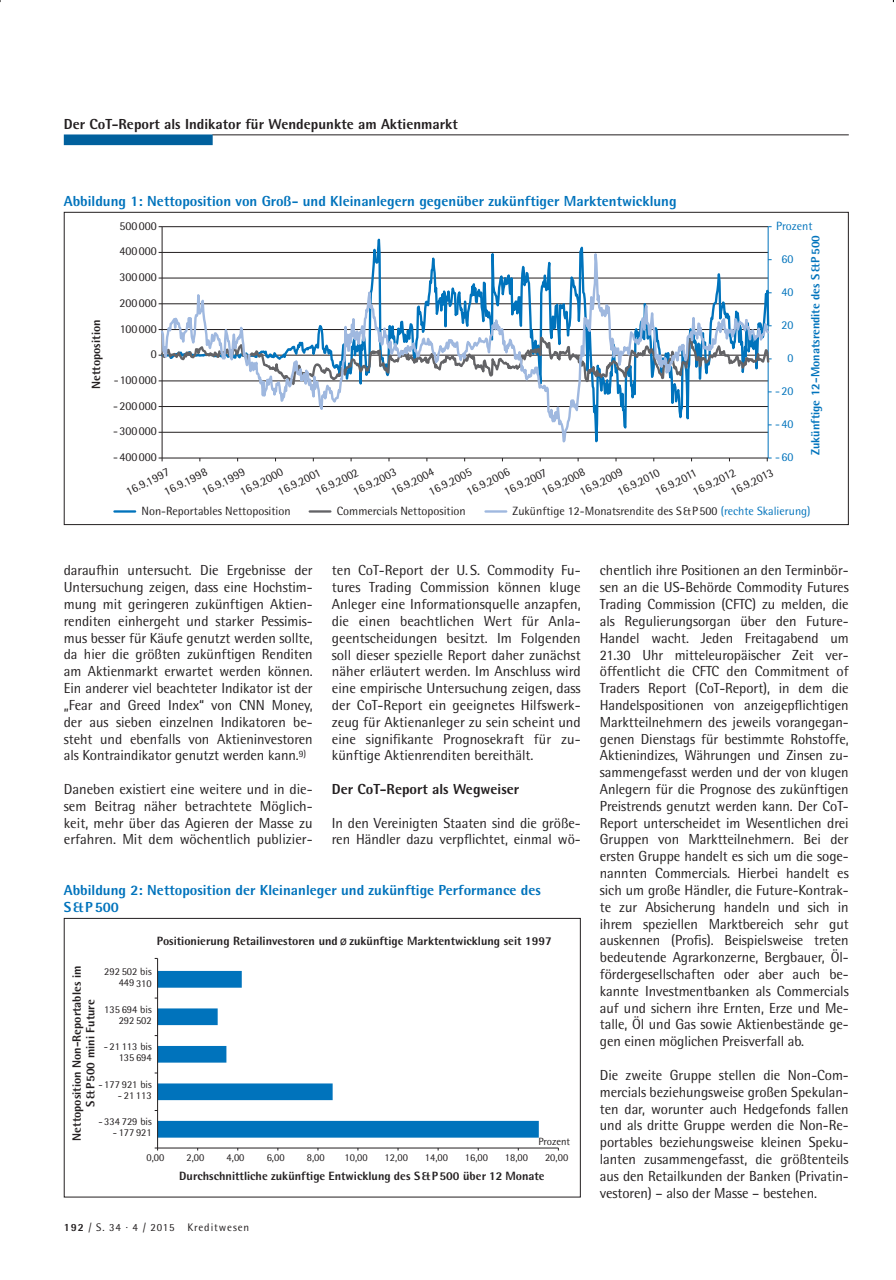
<style>
.page{position:relative;width:896px;height:1280px;background:#fff}
.page>*{position:absolute;margin:0;border:0;box-sizing:border-box;transform-origin:0 0}
.t1{font:14.55px/16.8px "Rotis Semi Sans";letter-spacing:-.005em;color:#231f20;text-align:justify}
.t2{font:800 14.55px/16.8px "Rotis Semi Sans";color:#0073bc}
.t3{font:800 14.55px "Rotis Semi Sans";color:#231f20}
.t4{font:12px "Rotis Semi Sans";color:#231f20}
.t5{font:800 12px/13.5px "Rotis Semi Sans";color:#231f20;text-align:center}
.t6{font:800 12px "Rotis Semi Sans";color:#0073bc}
.t7{font:12px "Rotis Semi Sans";color:#0073bc}
.t8{font:10.95px "Rotis Semi Sans";letter-spacing:.08em;color:#231f20}
.t9{font:10.5px/11.2px "Rotis Semi Sans";color:#231f20;text-align:right}
.s1{color:#0073bc}
.s2{font-family:"Arial";font-weight:400}
.s3{font-weight:800}
</style>
<div class="page">
<hr style="left:212px;top:134px;width:636px;height:1px;background:#231f20">
<div style="left:64px;top:134px;width:149px;height:11px;background:#00609d;border:2px solid #00609d"></div>
<svg style="left:453px;top:134px;width:151px;height:2px"></svg>
<svg style="left:159px;top:211px;width:612px;height:315px"></svg>
<hr style="left:114px;top:510px;width:21px;height:2px;background:#0073bc">
<hr style="left:310px;top:510px;width:20px;height:2px;background:#636366">
<hr style="left:485px;top:510px;width:21px;height:2px;background:#9fb8df">
<svg style="left:158px;top:970px;width:381px;height:167px"></svg>
<hr style="left:158px;top:1147px;width:400px;height:1px;background:#231f20">
<hr style="left:157px;top:958px;width:1px;height:189px;background:#231f20">
<div style="left:64px;top:917px;width:516px;height:280px;border:1px solid #231f20"></div>
<p class="t3" style="left:64px;top:115px;width:395px">Der CoT-Report als Indikator für Wendepunkte am Aktienmarkt</p>
<p class="t2" style="left:64px;top:192px;width:614px">Abbildung 1: Nettoposition von Groß- und Kleinanlegern gegenüber zukünftiger Marktentwicklung</p>
<p class="t4" style="left:119px;top:218px;width:39px">500000</p>
<p class="t7" style="left:776px;top:218px;width:38px">Prozent</p>
<p class="t5" style="left:89px;top:389px;width:71px;rotate:-90deg">Nettoposition</p>
<p class="t4" style="left:119px;top:244px;width:39px">400000</p>
<p class="t4" style="left:119px;top:270px;width:39px">300000</p>
<p class="t4" style="left:119px;top:295px;width:39px">200000</p>
<p class="t4" style="left:120px;top:321px;width:38px">100000</p>
<p class="t4" style="left:151px;top:347px;width:7px">0</p>
<p class="t4" style="left:114px;top:372px;width:45px">-100000</p>
<p class="t4" style="left:113px;top:398px;width:45px">-200000</p>
<p class="t4" style="left:113px;top:424px;width:45px">-300000</p>
<p class="t7" style="left:781px;top:251px;width:13px">60</p>
<p class="t7" style="left:781px;top:284px;width:13px">40</p>
<p class="t7" style="left:781px;top:317px;width:13px">20</p>
<p class="t7" style="left:787px;top:350px;width:7px">0</p>
<p class="t7" style="left:775px;top:384px;width:20px">-20</p>
<p class="t7" style="left:775px;top:417px;width:20px">-40</p>
<p class="t4" style="left:113px;top:450px;width:45px">-400000</p>
<p class="t4" style="left:123px;top:486px;width:48px;rotate:-27deg">16.9.1997</p>
<p class="t7" style="left:775px;top:450px;width:20px">-60</p>
<p class="t4" style="left:464px;top:486px;width:48px;rotate:-27deg">16.9.2006</p>
<p class="t4" style="left:237px;top:486px;width:48px;rotate:-27deg">16.9.2000</p>
<p class="t4" style="left:388px;top:486px;width:48px;rotate:-27deg">16.9.2004</p>
<p class="t4" style="left:161px;top:486px;width:48px;rotate:-27deg">16.9.1998</p>
<p class="t4" style="left:539px;top:486px;width:48px;rotate:-27deg">16.9.2008</p>
<p class="t4" style="left:199px;top:486px;width:48px;rotate:-27deg">16.9.1999</p>
<p class="t4" style="left:577px;top:486px;width:48px;rotate:-27deg">16.9.2009</p>
<p class="t4" style="left:426px;top:486px;width:48px;rotate:-27deg">16.9.2005</p>
<p class="t4" style="left:350px;top:486px;width:48px;rotate:-27deg">16.9.2003</p>
<p class="t4" style="left:313px;top:486px;width:48px;rotate:-27deg">16.9.2002</p>
<p class="t4" style="left:690px;top:486px;width:48px;rotate:-27deg">16.9.2012</p>
<p class="t4" style="left:614px;top:486px;width:47px;rotate:-27deg">16.9.2010</p>
<p class="t4" style="left:728px;top:486px;width:48px;rotate:-27deg">16.9.2013</p>
<p class="t4" style="left:501px;top:486px;width:48px;rotate:-27deg">16.9.2007</p>
<p class="t4" style="left:275px;top:486px;width:48px;rotate:-27deg">16.9.2001</p>
<p class="t4" style="left:652px;top:486px;width:47px;rotate:-27deg">16.9.2011</p>
<p class="t6" style="left:807px;top:455px;width:221px;rotate:-90deg">Zukünftige 12-Monatsrendite des S&amp;P500</p>
<p class="t4" style="left:141px;top:503px;width:151px">Non-Reportables Nettoposition</p>
<p class="t4" style="left:337px;top:503px;width:130px">Commercials Nettoposition</p>
<p class="t4" style="left:512px;top:503px;width:299px">Zukünftige 12-Monatsrendite des S&amp;P500 <span class="s1">(rechte Skalierung)</span></p>
<p class="t1" style="left:64px;top:562px;width:250px">daraufhin untersucht. Die Ergebnisse der Untersuchung zeigen, dass eine Hochstim&shy;mung mit geringeren zukünftigen Aktien&shy;renditen einhergeht und starker Pessimis&shy;mus besser für Käufe genutzt werden sollte, da hier die größten zukünftigen Renditen am Aktienmarkt erwartet werden können.<br>Ein anderer viel beachteter Indikator ist der „Fear and Greed Index“ von CNN Money, der aus sieben einzelnen Indikatoren be&shy;steht und ebenfalls von Aktieninvestoren als Kontraindikator genutzt werden kann.<sup>9)</sup></p>
<p class="t1" style="left:64px;top:780px;width:250px">Daneben existiert eine weitere und in die&shy;sem Beitrag näher betrachtete Möglich&shy;keit, mehr über das Agieren der Masse zu erfahren. Mit dem wöchentlich publizier-</p>
<p class="t1" style="left:332px;top:562px;width:250px">ten CoT-Report der U. S. Commodity Fu&shy;tures Trading Commission können kluge Anleger eine Informationsquelle anzapfen, die einen beachtlichen Wert für Anla&shy;geentscheidungen besitzt. Im Folgenden soll dieser spezielle Report daher zunächst näher erläutert werden. Im Anschluss wird eine empirische Untersuchung zeigen, dass der CoT-Report ein geeignetes Hilfswerk&shy;zeug für Aktienanleger zu sein scheint und eine signifikante Prognosekraft für zu&shy;künftige Aktienrenditen bereithält.</p>
<p class="t3" style="left:332px;top:779px;width:189px">Der CoT-Report als Wegweiser</p>
<p class="t1" style="left:332px;top:814px;width:250px">In den Vereinigten Staaten sind die größe&shy;ren Händler dazu verpflichtet, einmal wö-</p>
<p class="t2" style="left:64px;top:881px;width:478px">Abbildung 2: Nettoposition der Kleinanleger und zukünftige Performance des<br>S&amp;P500</p>
<p class="t5" style="left:157px;top:933px;width:396px">Positionierung Retailinvestoren und <span class="s2">ø</span> zukünftige Marktentwicklung seit 1997</p>
<p class="t5" style="left:70px;top:1140px;width:176px;rotate:-90deg">Nettoposition Non-Reportables im<br>S&amp;P500 mini Future</p>
<p class="t9" style="left:104px;top:965px;width:49px">292 502 bis<br>449 310</p>
<p class="t9" style="left:104px;top:1003px;width:49px">135 694 bis<br>292 502</p>
<p class="t9" style="left:104px;top:1040px;width:50px">- 21 113 bis<br>135 694</p>
<p class="t9" style="left:98px;top:1078px;width:55px">- 177 921 bis</p>
<p class="t9" style="left:118px;top:1089px;width:35px">- 21 113</p>
<p class="t9" style="left:98px;top:1115px;width:55px">- 334 729 bis</p>
<p class="t9" style="left:113px;top:1126px;width:40px">- 177 921</p>
<p class="t9" style="left:538px;top:1135px;width:33px">Prozent</p>
<p class="t9" style="left:146px;top:1151px;width:19px">0,00</p>
<p class="t9" style="left:186px;top:1151px;width:19px">2,00</p>
<p class="t9" style="left:226px;top:1151px;width:19px">4,00</p>
<p class="t9" style="left:267px;top:1151px;width:19px">6,00</p>
<p class="t9" style="left:307px;top:1151px;width:19px">8,00</p>
<p class="t9" style="left:344px;top:1151px;width:25px">10,00</p>
<p class="t9" style="left:384px;top:1151px;width:25px">12,00</p>
<p class="t9" style="left:425px;top:1151px;width:25px">14,00</p>
<p class="t9" style="left:465px;top:1151px;width:25px">16,00</p>
<p class="t9" style="left:505px;top:1151px;width:25px">18,00</p>
<p class="t9" style="left:545px;top:1151px;width:25px">20,00</p>
<p class="t5" style="left:179px;top:1169px;width:367px">Durchschnittliche zukünftige Entwicklung des S&amp;P500 über 12 Monate</p>
<p class="t8" style="left:64px;top:1220px;width:187px"><span class="s3">192</span> / S. 34 · 4 / 2015 Kreditwesen</p>
<p class="t1" style="left:600px;top:562px;width:250px">chentlich ihre Positionen an den Terminbör&shy;sen an die US-Behörde Commodity Futures Trading Commission (CFTC) zu melden, die als Regulierungsorgan über den Future-Handel wacht. Jeden Freitagabend um 21.30 Uhr mitteleuropäischer Zeit ver&shy;öffentlicht die CFTC den Commitment of Traders Report (CoT-Report), in dem die Handelspositionen von anzeigepflichtigen Marktteilnehmern des jeweils vorangegan&shy;genen Dienstags für bestimmte Rohstoffe, Aktienindizes, Währungen und Zinsen zu&shy;sammengefasst werden und der von klugen Anlegern für die Prognose des zukünftigen Preistrends genutzt werden kann. Der CoT-Report unterscheidet im Wesentlichen drei Gruppen von Marktteilnehmern. Bei der ersten Gruppe handelt es sich um die soge&shy;nannten Commercials. Hierbei handelt es sich um große Händler, die Future-Kontrak&shy;te zur Absicherung handeln und sich in ihrem speziellen Marktbereich sehr gut auskennen (Profis). Beispielsweise treten bedeutende Agrarkonzerne, Bergbauer, Öl&shy;fördergesellschaften oder aber auch be&shy;kannte Investmentbanken als Commercials auf und sichern ihre Ernten, Erze und Me&shy;talle, Öl und Gas sowie Aktienbestände ge&shy;gen einen möglichen Preisverfall ab.</p>
<p class="t1" style="left:600px;top:1066px;width:250px">Die zweite Gruppe stellen die Non-Com&shy;mercials beziehungsweise großen Spekulan&shy;ten dar, worunter auch Hedgefonds fallen und als dritte Gruppe werden die Non-Re&shy;portables beziehungsweise kleinen Speku&shy;lanten zusammengefasst, die größtenteils aus den Retailkunden der Banken (Privatin&shy;vestoren) – also der Masse – bestehen.</p>
</div>
